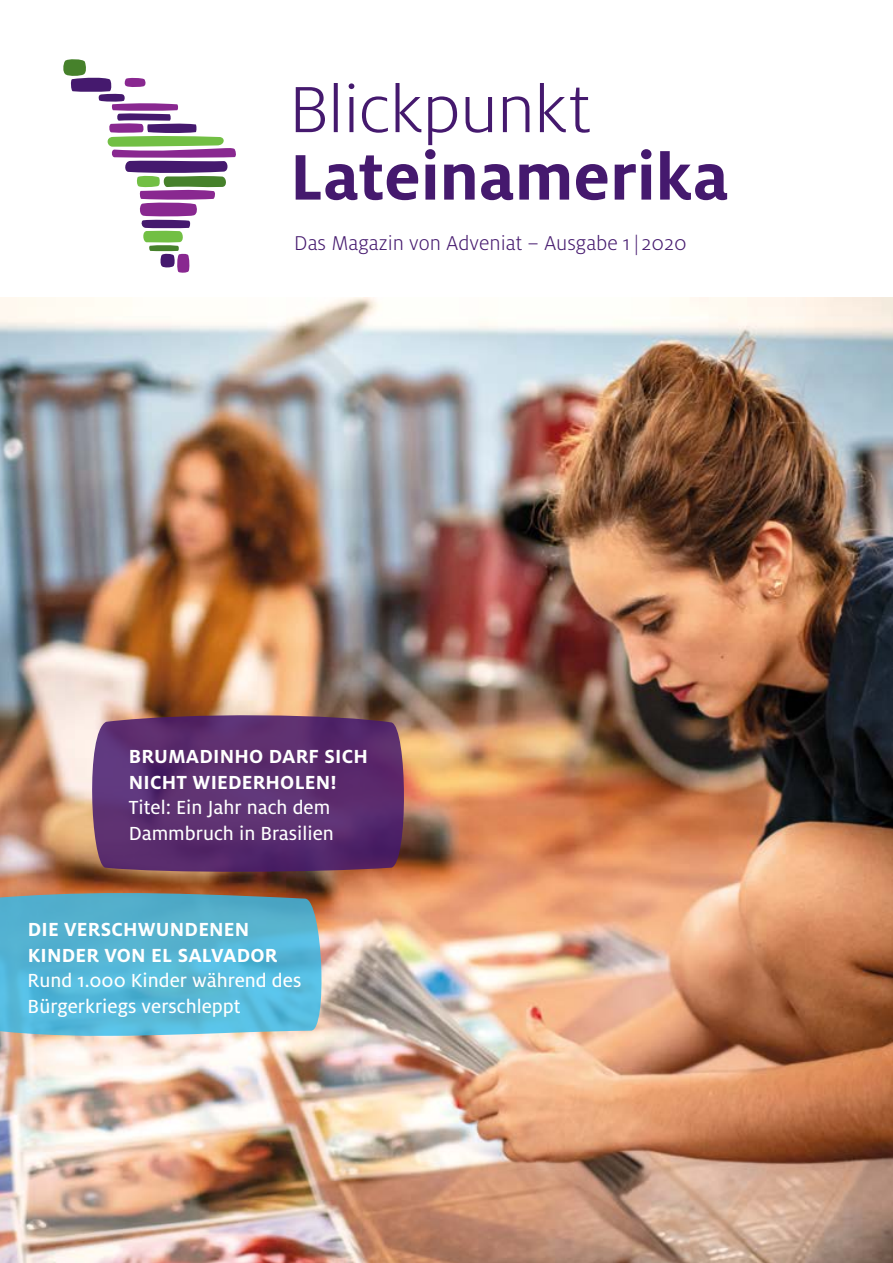
<style>
.page{position:relative;width:893px;height:1263px;background:#fff}
.page>*{position:absolute;margin:0;border:0;box-sizing:border-box;transform-origin:0 0}
.t1{font:300 22.2px "Milo OT";color:#45196e}
.t2{font:21px/25.5px "Milo OT Text";color:#fff}
.t3{font:700 21px/25.5px "Milo OT";letter-spacing:.01em;color:#fff}
.s1{font-size:20.4px}
</style>
<div class="page">
<img style="left:0;top:298px;width:893px;height:965px">
<svg style="left:91px;top:714px;width:314px;height:159px;fill:#5c2e6e"></svg>
<svg style="left:0;top:891px;width:323px;height:146px;fill:#56b4d3"></svg>
<svg style="left:396px;top:83px;width:194px;height:62px"></svg>
<svg style="left:296px;top:87px;width:29px;height:45px"></svg>
<svg style="left:334px;top:83px;width:54px;height:50px"></svg>
<svg style="left:425px;top:149px;width:10px;height:10px"></svg>
<svg style="left:641px;top:149px;width:10px;height:10px"></svg>
<svg style="left:296px;top:151px;width:431px;height:49px"></svg>
<svg style="left:63px;top:59px;width:173px;height:214px"></svg>
<p class="t1" style="left:294px;top:231px;width:394px">Das Magazin von Adveniat – Ausgabe 1 <span class="s1">|</span> 2020</p>
<p class="t3" style="left:129px;top:744px;width:241px">BRUMADINHO DARF SICH<br>NICHT WIEDERHOLEN!</p>
<p class="t2" style="left:129px;top:795px;width:207px">Titel: Ein Jahr nach dem<br>Dammbruch in Brasilien</p>
<p class="t3" style="left:28px;top:917px;width:251px">DIE VERSCHWUNDENEN<br>KINDER VON EL SALVADOR</p>
<p class="t2" style="left:28px;top:968px;width:275px">Rund 1.000 Kinder während des<br>Bürgerkriegs verschleppt</p>
</div>
